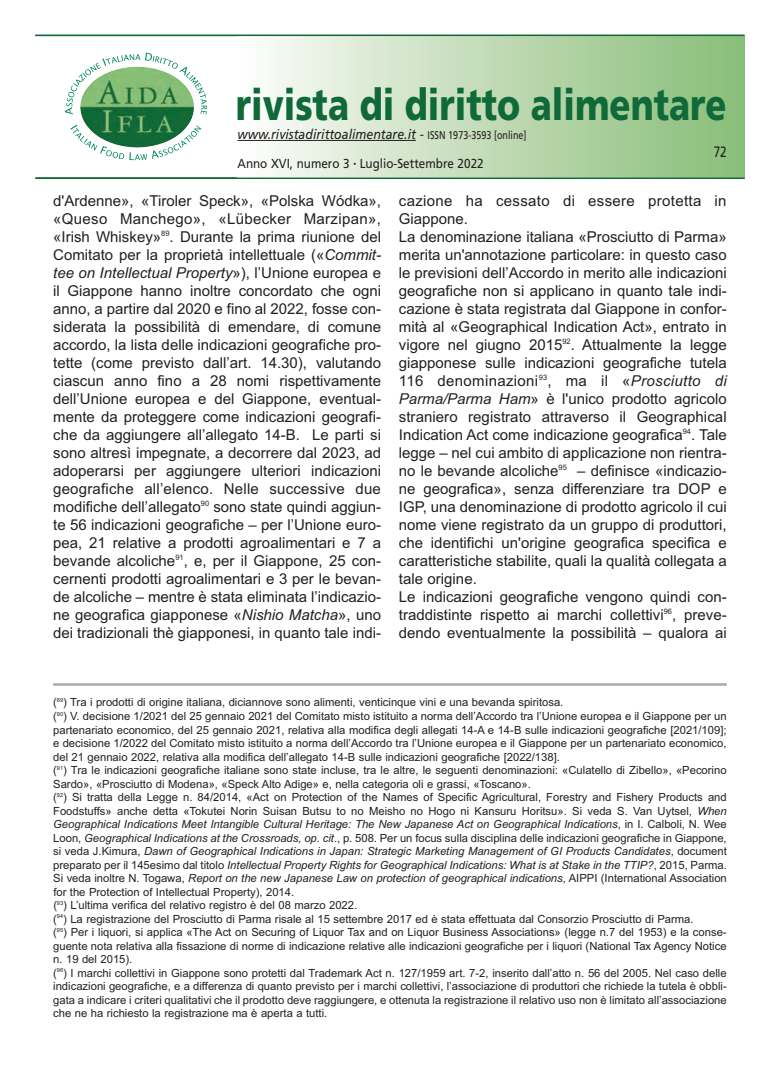
<style>
.page{position:relative;width:780px;height:1088px;background:#fff}
.page>*{position:absolute;margin:0;border:0;box-sizing:border-box;transform-origin:0 0}
.t1{font:900 43.75px "Frutiger";color:#106938;scale:.79 1}
.t2{font:15px/18px "Arial";color:#231f20;text-align:justify}
.t3{font:15px "Frutiger";color:#231f20;scale:.78 1}
.t4{font:italic 13.75px "Frutiger";color:#231f20;scale:.9 1}
.t5{font:13px "Frutiger";color:#231f20;scale:.9 1}
.t6{font:11.25px/13.5px "Arial";color:#231f20}
.s1{font-style:normal;font-size:11.25px}
.s2{font-style:italic}
</style>
<div class="page">
<div style="left:237px;top:35px;width:507px;height:142px;background:linear-gradient(to right,#fdfcfa,#87bc76)"></div>
<hr style="left:35px;top:35px;width:709px;height:1px;background:#106938">
<hr style="left:35px;top:178px;width:709px;height:1px;background:#106938">
<hr style="left:237px;top:140px;width:179px;height:1px;background:#231f20">
<hr style="left:53px;top:683px;width:673px;height:3px;background:#a8a9ad">
<svg style="left:70px;top:125px;width:131px;height:35px"></svg>
<svg style="left:65px;top:53px;width:142px;height:62px"></svg>
<h1 class="t1" style="left:236px;top:87px;width:623px">rivista di diritto alimentare</h1>
<p class="t4" style="left:237px;top:129px;width:323px">www.rivistadirittoalimentare.it - <span class="s1">ISSN 1973-3593 [online]</span></p>
<p class="t5" style="left:237px;top:158px;width:275px">Anno XVI, numero 3 <sup>•</sup> Luglio-Settembre 2022</p>
<h2 class="t3" style="left:713px;top:145px;width:18px">72</h2>
<p class="t2" style="left:53px;top:192px;width:329px">d'Ardenne», «Tiroler Speck», «Polska Wódka», «Queso Manchego», «Lübecker Marzipan», «Irish Whiskey»<sup>89</sup>. Durante la prima riunione del Comitato per la proprietà intellettuale («<span class="s2">Commit&shy;tee on Intellectual Property</span>»), l’Unione europea e il Giappone hanno inoltre concordato che ogni anno, a partire dal 2020 e fino al 2022, fosse con&shy;siderata la possibilità di emendare, di comune accordo, la lista delle indicazioni geografiche pro&shy;tette (come previsto dall’art. 14.30), valutando ciascun anno fino a 28 nomi rispettivamente dell’Unione europea e del Giappone, eventual&shy;mente da proteggere come indicazioni geografi&shy;che da aggiungere all’allegato 14-B. Le parti si sono altresì impegnate, a decorrere dal 2023, ad adoperarsi per aggiungere ulteriori indicazioni geografiche all’elenco. nelle successive due modifiche dell’allegato<sup>90</sup> sono state quindi aggiun&shy;te 56 indicazioni geografiche – per l’Unione euro&shy;pea, 21 relative a prodotti agroalimentari e 7 a bevande alcoliche<sup>91</sup>, e, per il Giappone, 25 con&shy;cernenti prodotti agroalimentari e 3 per le bevan&shy;de alcoliche – mentre è stata eliminata l’indicazio&shy;ne geografica giapponese «<span class="s2">Nishio Matcha</span>», uno dei tradizionali thè giapponesi, in quanto tale indi-</p>
<p class="t2" style="left:399px;top:192px;width:329px;text-align:left">cazione ha cessato di essere protetta in Giappone.<br>La denominazione italiana «Prosciutto di Parma» merita un'annotazione particolare: in questo caso le previsioni dell’Accordo in merito alle indicazioni geografiche non si applicano in quanto tale indi&shy;cazione è stata registrata dal Giappone in confor&shy;mità al «Geographical Indication Act», entrato in vigore nel giugno 2015<sup>92</sup>. Attualmente la legge giapponese sulle indicazioni geografiche tutela 116 denominazioni<sup>93</sup>, ma il «<span class="s2">Prosciutto di Parma/Parma Ham</span>» è l'unico prodotto agricolo straniero registrato attraverso il Geographical Indication Act come indicazione geografica<sup>94</sup>. Tale legge – nel cui ambito di applicazione non rientra&shy;no le bevande alcoliche<sup>95</sup> – definisce «indicazio&shy;ne geografica», senza differenziare tra DOP e IGP, una denominazione di prodotto agricolo il cui nome viene registrato da un gruppo di produttori, che identifichi un'origine geografica specifica e caratteristiche stabilite, quali la qualità collegata a tale origine.<br>Le indicazioni geografiche vengono quindi con&shy;traddistinte rispetto ai marchi collettivi<sup>96</sup>, preve&shy;dendo eventualmente la possibilità – qualora ai</p>
<p class="t6" style="left:53px;top:696px;width:675px">(<sup>89</sup>) Tra i prodotti di origine italiana, diciannove sono alimenti, venticinque vini e una bevanda spiritosa.<br>(<sup>90</sup>) V. decisione 1/2021 del 25 gennaio 2021 del Comitato misto istituito a norma dell’Accordo tra l’Unione europea e il Giappone per un partenariato economico, del 25 gennaio 2021, relativa alla modifica degli allegati 14-A e 14-B sulle indicazioni geografiche [2021/109]; e decisione 1/2022 del Comitato misto istituito a norma dell’Accordo tra l’Unione europea e il Giappone per un partenariato economico, del 21 gennaio 2022, relativa alla modifica dell’allegato 14-B sulle indicazioni geografiche [2022/138].<br>(<sup>91</sup>) Tra le indicazioni geografiche italiane sono state incluse, tra le altre, le seguenti denominazioni: «Culatello di Zibello», «Pecorino Sardo», «Prosciutto di Modena», «Speck Alto Adige» e, nella categoria oli e grassi, «Toscano».<br>(<sup>92</sup>) Si tratta della Legge n. 84/2014, «Act on Protection of the names of Specific Agricultural, Forestry and Fishery Products and Foodstuffs» anche detta «Tokutei norin Suisan Butsu to no Meisho no Hogo ni Kansuru Horitsu». Si veda S. Van Uytsel, <span class="s2">When Geographical Indications Meet Intangible Cultural Heritage: The New Japanese Act on Geographical Indications</span>, in I. Calboli, n. Wee Loon, <span class="s2">Geographical Indications at the Crossroads, op. cit</span>., p. 508. Per un focus sulla disciplina delle indicazioni geografiche in Giappone, si veda J.Kimura, <span class="s2">Dawn of Geographical Indications in Japan: Strategic Marketing Management of GI Products Candidates</span>, document preparato per il 145esimo dal titolo <span class="s2">Intellectual Property Rights for Geographical Indications: What is at Stake in the TTIP?</span>, 2015, Parma.<br>Si veda inoltre n. Togawa, <span class="s2">Report on the new Japanese Law on protection of geographical indications</span>, AIPPI (International Association for the Protection of Intellectual Property), 2014.<br>(<sup>93</sup>) L’ultima verifica del relativo registro è del 08 marzo 2022.<br>(<sup>94</sup>) La registrazione del Prosciutto di Parma risale al 15 settembre 2017 ed è stata effettuata dal Consorzio Prosciutto di Parma.<br>(<sup>95</sup>) Per i liquori, si applica «The Act on Securing of Liquor Tax and on Liquor Business Associations» (legge n.7 del 1953) e la conse&shy;guente nota relativa alla fissazione di norme di indicazione relative alle indicazioni geografiche per i liquori (national Tax Agency notice n. 19 del 2015).<br>(<sup>96</sup>) I marchi collettivi in Giappone sono protetti dal Trademark Act n. 127/1959 art. 7-2, inserito dall’atto n. 56 del 2005. nel caso delle indicazioni geografiche, e a differenza di quanto previsto per i marchi collettivi, l’associazione di produttori che richiede la tutela è obbli&shy;gata a indicare i criteri qualitativi che il prodotto deve raggiungere, e ottenuta la registrazione il relativo uso non è limitato all’associazione che ne ha richiesto la registrazione ma è aperta a tutti.</p>
</div>
